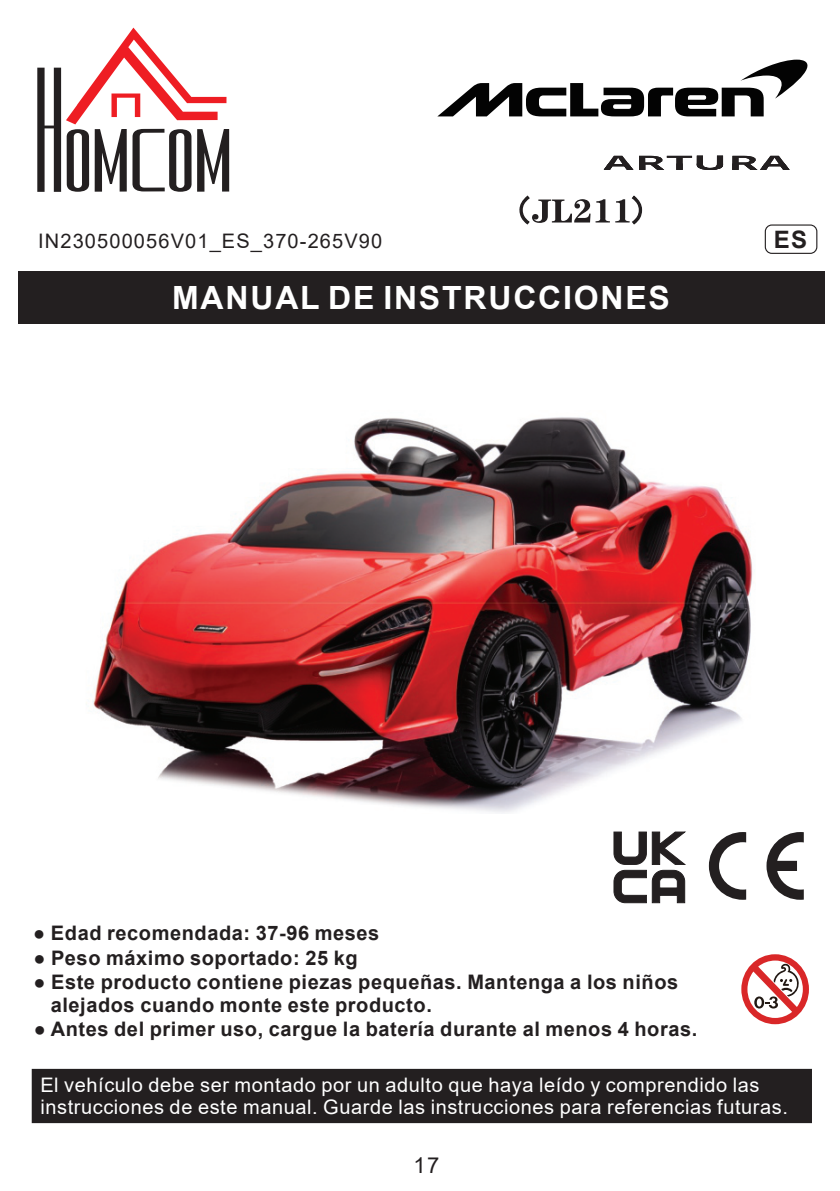
<style>
.page{position:relative;width:840px;height:1191px;background:#fff}
.page>*{position:absolute;margin:0;border:0;box-sizing:border-box;transform-origin:0 0}
.t1{font:700 32px "Arial";letter-spacing:.055em;color:#fff}
.t2{font:700 24px "Arial";color:#231f20}
.t3{font:22px "Arial";color:#231f20}
.t4{font:700 20px/22.4px "Arial";letter-spacing:.03em;color:#231f20}
.t5{font:20px/22.4px "Arial";letter-spacing:.03em;color:#fff}
.t6{font:20px "Arial";letter-spacing:.055em;color:#231f20}
</style>
<div class="page">
<svg style="left:37px;top:28px;width:192px;height:164px"></svg>
<div style="left:18px;top:271px;width:805px;height:53px;background:#231f20"></div>
<div style="left:764px;top:224px;width:52px;height:30px;border:1px solid #231f20;border-radius:7px"></div>
<svg style="left:438px;top:60px;width:370px;height:56px"></svg>
<svg style="left:519px;top:195px;width:122px;height:29px"></svg>
<div style="left:741px;top:954px;width:67px;height:70px;background:#d92728;border-radius:50%"></div>
<svg style="left:747px;top:960px;width:55px;height:58px"></svg>
<svg style="left:708px;top:832px;width:95px;height:67px"></svg>
<svg style="left:613px;top:831px;width:73px;height:72px"></svg>
<div style="left:32px;top:1068px;width:779px;height:55px;background:#231f20"></div>
<img style="left:92px;top:417px;width:661px;height:396px">
<svg style="left:732px;top:156px;width:57px;height:14px"></svg>
<svg style="left:603px;top:156px;width:119px;height:14px"></svg>
<p class="t6" style="left:38px;top:227px;width:345px">IN230500056V01_ES_370-265V90</p>
<p class="t2" style="left:773px;top:222px;width:35px">ES</p>
<h1 class="t1" style="left:172px;top:275px;width:499px">MANUAL DE INSTRUCCIONES</h1>
<p class="t4" style="left:33px;top:922px;width:347px">● Edad recomendada: 37-96 meses</p>
<p class="t4" style="left:33px;top:946px;width:325px">● Peso máximo soportado: 25 kg</p>
<p class="t4" style="left:51px;top:971px;width:628px;text-indent:-17px">● Este producto contiene piezas pequeñas. Mantenga a los niños alejados cuando monte este producto.</p>
<p class="t4" style="left:34px;top:1018px;width:664px">● Antes del primer uso, cargue la batería durante al menos 4 horas.</p>
<p class="t5" style="left:40px;top:1073px;width:748px">El vehículo debe ser montado por un adulto que haya leído y comprendido las instrucciones de este manual. Guarde las instrucciones para referencias futuras.</p>
<p class="t3" style="left:413px;top:1150px;width:27px">17</p>
</div>
